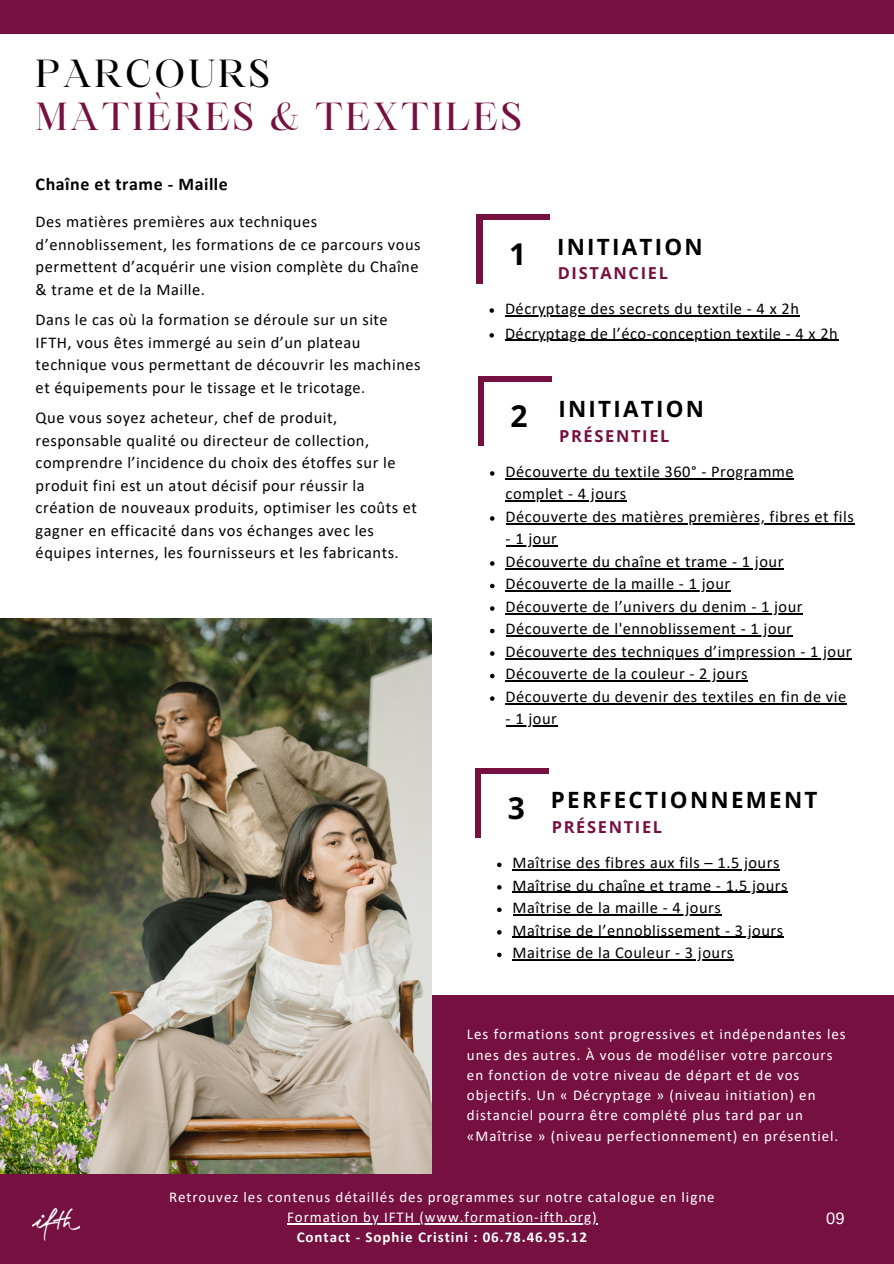
<style>
.page{position:relative;width:894px;height:1264px;background:#fff}
.page>*{position:absolute;margin:0;border:0;box-sizing:border-box;transform-origin:0 0}
.t1{font:37.5px "Maharlika";letter-spacing:.07em;color:#751040}
.t2{font:37.5px "Maharlika";letter-spacing:.07em;color:#000}
.t3{font:700 30px "Open Sans";color:#000}
.t4{font:700 22.35px "Open Sans";letter-spacing:.1em;color:#000}
.t5{font:700 18px "Calibri";letter-spacing:.03em;color:#000}
.t6{font:16.5px/22.5px "Calibri";letter-spacing:.03em;color:#000}
.t7{font:700 16.5px "Open Sans";letter-spacing:.1em;color:#751040}
.t8{font:16.5px "Arimo";color:#fff}
.t9{font:15px/20.2px "Calibri";letter-spacing:.06em;color:#fff;text-align:center}
.t10{font:700 15px "Calibri";letter-spacing:.065em;color:#fff}
</style>
<div class="page">
<div style="left:0;top:995px;width:893px;height:268px;background:#751040"></div>
<img style="left:0;top:618px;width:431px;height:555px">
<div style="left:0;top:0;width:893px;height:33px;background:#751040"></div>
<div style="left:476px;top:214px;width:74px;height:70px;background:#751040"></div>
<div style="left:483px;top:220px;width:69px;height:67px;background:#fff"></div>
<div style="left:477px;top:376px;width:74px;height:70px;background:#751040"></div>
<div style="left:484px;top:382px;width:69px;height:67px;background:#fff"></div>
<div style="left:475px;top:767px;width:73px;height:70px;background:#751040"></div>
<div style="left:482px;top:773px;width:69px;height:67px;background:#fff"></div>
<hr style="left:287px;top:1223px;width:310px;height:1px;background:#fff">
<svg style="left:489px;top:308px;width:5px;height:5px"></svg>
<hr style="left:505px;top:315px;width:237px;height:1px;background:#000">
<hr style="left:742px;top:315px;width:57px;height:1px;background:#000">
<svg style="left:490px;top:471px;width:4px;height:4px"></svg>
<hr style="left:505px;top:478px;width:289px;height:1px;background:#000">
<hr style="left:505px;top:500px;width:121px;height:1px;background:#000">
<svg style="left:490px;top:516px;width:4px;height:4px"></svg>
<hr style="left:505px;top:523px;width:349px;height:1px;background:#000">
<hr style="left:505px;top:545px;width:52px;height:1px;background:#000">
<svg style="left:490px;top:561px;width:4px;height:4px"></svg>
<hr style="left:505px;top:568px;width:278px;height:1px;background:#000">
<svg style="left:490px;top:583px;width:4px;height:5px"></svg>
<hr style="left:505px;top:590px;width:225px;height:1px;background:#000">
<svg style="left:490px;top:606px;width:4px;height:4px"></svg>
<hr style="left:505px;top:613px;width:297px;height:1px;background:#000">
<svg style="left:490px;top:628px;width:4px;height:5px"></svg>
<hr style="left:505px;top:635px;width:287px;height:1px;background:#000">
<svg style="left:490px;top:651px;width:4px;height:4px"></svg>
<hr style="left:505px;top:658px;width:346px;height:1px;background:#000">
<svg style="left:490px;top:673px;width:4px;height:5px"></svg>
<hr style="left:505px;top:680px;width:243px;height:1px;background:#000">
<svg style="left:490px;top:696px;width:4px;height:4px"></svg>
<hr style="left:505px;top:703px;width:341px;height:1px;background:#000">
<hr style="left:505px;top:725px;width:52px;height:1px;background:#000">
<svg style="left:497px;top:862px;width:4px;height:5px"></svg>
<hr style="left:512px;top:869px;width:267px;height:1px;background:#000">
<svg style="left:497px;top:885px;width:4px;height:4px"></svg>
<hr style="left:512px;top:891px;width:275px;height:2px;background:#000">
<svg style="left:497px;top:907px;width:4px;height:5px"></svg>
<hr style="left:512px;top:914px;width:209px;height:1px;background:#000">
<svg style="left:497px;top:930px;width:4px;height:4px"></svg>
<hr style="left:512px;top:936px;width:212px;height:2px;background:#000">
<hr style="left:724px;top:936px;width:59px;height:2px;background:#000">
<svg style="left:497px;top:952px;width:4px;height:5px"></svg>
<hr style="left:512px;top:959px;width:221px;height:1px;background:#000">
<img style="left:32px;top:1208px;width:48px;height:32px">
<svg style="left:489px;top:333px;width:5px;height:4px"></svg>
<hr style="left:505px;top:340px;width:333px;height:1px;background:#000">
<h1 class="t2" style="left:36px;top:58px;width:236px">PARCOURS</h1>
<h1 class="t1" style="left:36px;top:101px;width:487px">MATIÈRES &amp; TEXTILES</h1>
<p class="t5" style="left:36px;top:176px;width:194px">Chaîne et trame - Maille</p>
<p class="t6" style="left:36px;top:212px;width:386px">Des matières premières aux techniques d’ennoblissement, les formations de ce parcours vous permettent d’acquérir une vision complète du Chaîne &amp; trame et de la Maille.</p>
<p class="t6" style="left:36px;top:310px;width:386px">Dans le cas où la formation se déroule sur un site IFTH, vous êtes immergé au sein d’un plateau technique vous permettant de découvrir les machines et équipements pour le tissage et le tricotage.</p>
<p class="t6" style="left:36px;top:407px;width:383px">Que vous soyez acheteur, chef de produit, responsable qualité ou directeur de collection, comprendre l’incidence du choix des étoffes sur le produit fini est un atout décisif pour réussir la création de nouveaux produits, optimiser les coûts et gagner en efficacité dans vos échanges avec les équipes internes, les fournisseurs et les fabricants.</p>
<h2 class="t3" style="left:509px;top:233px;width:19px">1</h2>
<h3 class="t4" style="left:557px;top:231px;width:147px">INITIATION</h3>
<p class="t7" style="left:557px;top:262px;width:112px">DISTANCIEL</p>
<p class="t6" style="left:505px;top:298px;width:295px">Décryptage des secrets du textile - 4 x 2h</p>
<p class="t6" style="left:505px;top:323px;width:334px">Décryptage de l’éco-conception textile - 4 x 2h</p>
<h2 class="t3" style="left:510px;top:395px;width:19px">2</h2>
<h3 class="t4" style="left:558px;top:393px;width:147px">INITIATION</h3>
<p class="t7" style="left:559px;top:424px;width:112px">PRÉSENTIEL</p>
<p class="t6" style="left:505px;top:461px;width:350px">Découverte du textile 360° - Programme complet - 4 jours<br>Découverte des matières premières, fibres et fils</p>
<p class="t6" style="left:505px;top:529px;width:347px">- 1 jour<br>Découverte du chaîne et trame - 1 jour Découverte de la maille - 1 jour<br>Découverte de l’univers du denim - 1 jour Découverte de l'ennoblissement - 1 jour Découverte des techniques d’impression - 1 jour Découverte de la couleur - 2 jours<br>Découverte du devenir des textiles en fin de vie</p>
<p class="t6" style="left:505px;top:709px;width:53px">- 1 jour</p>
<h3 class="t4" style="left:551px;top:784px;width:268px">PERFECTIONNEMENT</h3>
<p class="t7" style="left:551px;top:815px;width:112px">PRÉSENTIEL</p>
<p class="t6" style="left:512px;top:852px;width:276px">Maîtrise des fibres aux fils – 1.5 jours Maîtrise du chaîne et trame - 1.5 jours Maîtrise de la maille - 4 jours<br>Maîtrise de l’ennoblissement - 3 jours Maitrise de la Couleur - 3 jours</p>
<h2 class="t3" style="left:507px;top:786px;width:19px">3</h2>
<p class="t9" style="left:467px;top:1025px;width:380px;text-align:left">Les formations sont progressives et indépendantes les unes des autres. À vous de modéliser votre parcours en fonction de votre niveau de départ et de vos objectifs. Un « Décryptage » (niveau initiation) en distanciel pourra être complété plus tard par un «Maîtrise » (niveau perfectionnement) en présentiel.</p>
<p class="t9" style="left:169px;top:1187px;width:547px">Retrouvez les contenus détaillés des programmes sur notre catalogue en ligne<br>Formation by IFTH (www.formation-ifth.org)</p>
<p class="t10" style="left:296px;top:1231px;width:291px">Contact - Sophie Cristini : 06.78.46.95.12</p>
<p class="t8" style="left:826px;top:1209px;width:20px">09</p>
</div>
